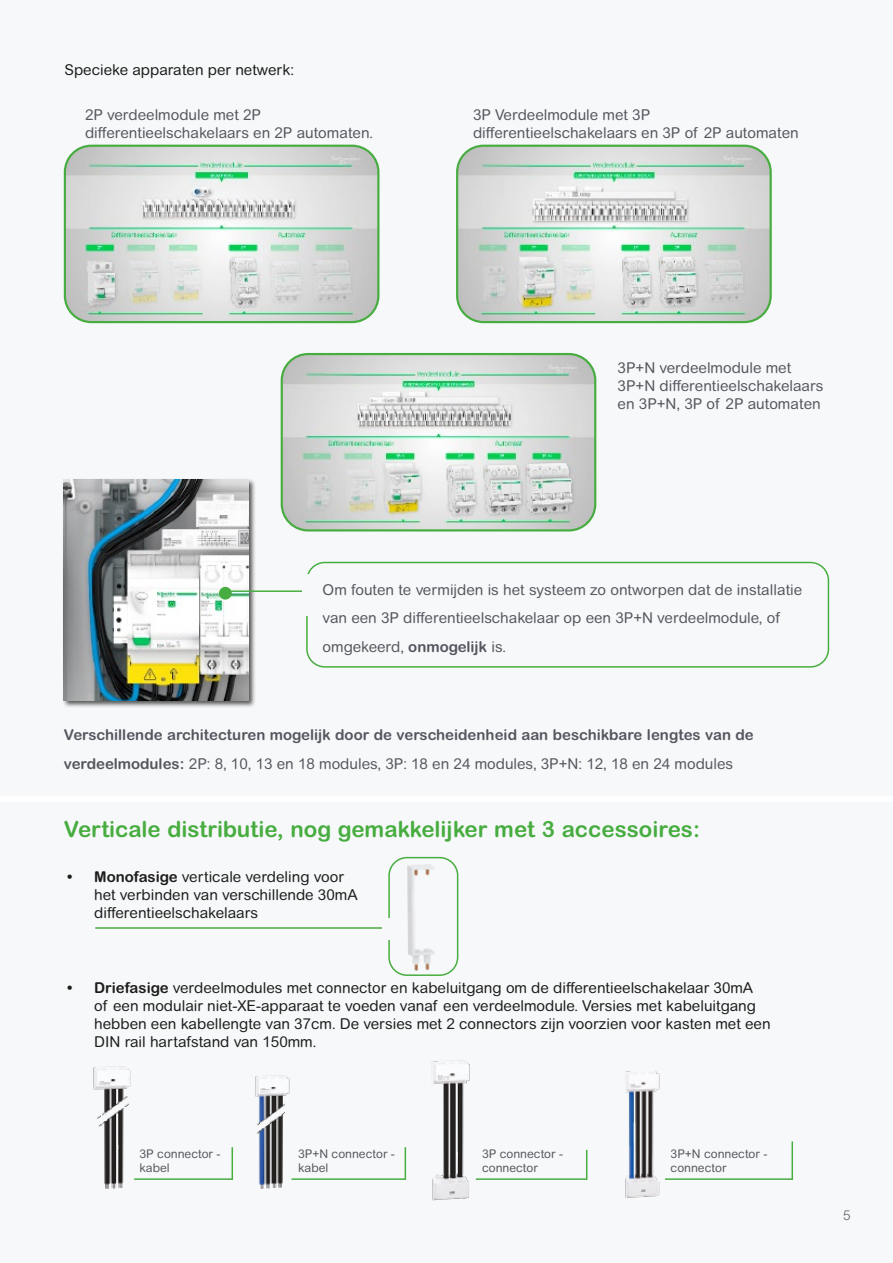
<style>
.page{position:relative;width:893px;height:1263px;background:#fff}
.page>*{position:absolute;margin:0;border:0;box-sizing:border-box;transform-origin:0 0}
.t1{font:700 22.35px "Arial Rounded MT Pro";color:#48ad40}
.t2{font:15px/18px "Arial Rounded MT Pro";color:#1d1d1b}
.t3{font:15px/18px "Arial Rounded MT Pro";color:#54585e}
.t4{font:700 15px/28.5px "Arial Rounded MT Pro";color:#54585e}
.t5{font:300 13.5px "Arial Rounded MT Pro";color:#54585e}
.t6{font:12px/14.4px "Arial Rounded MT Pro";color:#54585e}
.s1{font-weight:700}
.s2{font-weight:400}
</style>
<div class="page">
<div style="left:0;top:802px;width:893px;height:461px;background:#f7f8fa"></div>
<div style="left:0;top:0;width:893px;height:795px;background:#f7f8fa"></div>
<img style="left:431px;top:1060px;width:45px;height:140px">
<img style="left:93px;top:1066px;width:38px;height:122px">
<img style="left:255px;top:1075px;width:35px;height:113px">
<div style="left:62px;top:478px;width:194px;height:230px;background:#1d1d1b;opacity:.75"></div>
<img style="left:64px;top:479px;width:185px;height:222px">
<div style="left:219px;top:587px;width:13px;height:13px;background:#48ad40;border-radius:50%"></div>
<hr style="left:227px;top:590px;width:81px;height:2px;background:#48ad40">
<img style="left:457px;top:146px;width:312px;height:176px">
<div style="left:456px;top:145px;width:316px;height:178px;border:2px solid #48ad40;border-radius:26px"></div>
<img style="left:282px;top:354px;width:313px;height:176px">
<div style="left:281px;top:353px;width:315px;height:178px;border:2px solid #48ad40;border-radius:26px"></div>
<img style="left:65px;top:146px;width:313px;height:176px">
<div style="left:64px;top:145px;width:315px;height:178px;border:2px solid #48ad40;border-radius:26px"></div>
<img style="left:407px;top:864px;width:28px;height:106px">
<img style="left:625px;top:1071px;width:35px;height:128px">
<hr style="left:95px;top:927px;width:294px;height:2px;background:#48ad40">
<hr style="left:232px;top:1147px;width:1px;height:32px;background:#48ad40">
<hr style="left:134px;top:1178px;width:99px;height:2px;background:#48ad40">
<div style="left:306px;top:562px;width:523px;height:106px;border:2px solid #48ad40;border-radius:18px"></div>
<div style="left:303px;top:574px;width:11px;height:41px;background:#f7f8fa"></div>
<hr style="left:586px;top:1150px;width:1px;height:30px;background:#48ad40">
<hr style="left:476px;top:1178px;width:111px;height:2px;background:#48ad40">
<hr style="left:791px;top:1141px;width:2px;height:38px;background:#48ad40">
<hr style="left:665px;top:1178px;width:128px;height:2px;background:#48ad40">
<hr style="left:405px;top:1147px;width:1px;height:32px;background:#48ad40">
<hr style="left:291px;top:1178px;width:115px;height:2px;background:#48ad40">
<div style="left:388px;top:857px;width:70px;height:119px;border:2px solid #48ad40;border-radius:18px"></div>
<div style="left:383px;top:918px;width:14px;height:22px;background:#f7f8fa"></div>
<p class="t2" style="left:65px;top:61px;width:231px">Specieke apparaten per netwerk:</p>
<p class="t3" style="left:85px;top:106px;width:290px">2P verdeelmodule met 2P differentieelschakelaars en 2P automaten.</p>
<p class="t3" style="left:473px;top:106px;width:327px">3P Verdeelmodule met 3P differentieelschakelaars en 3P of 2P automaten</p>
<p class="t3" style="left:618px;top:359px;width:207px">3P+N verdeelmodule met<br>3P+N differentieelschakelaars en 3P+N, 3P of 2P automaten</p>
<p class="t3" style="left:323px;top:576px;width:481px;line-height:28.5px">Om fouten te vermijden is het systeem zo ontworpen dat de installatie van een 3P differentieelschakelaar op een 3P+N verdeelmodule, of omgekeerd, <span class="s1">onmogelijk</span> is.</p>
<p class="t4" style="left:64px;top:721px;width:692px">Verschillende architecturen mogelijk door de verscheidenheid aan beschikbare lengtes van de verdeelmodules: <span class="s2">2P: 8, 10, 13 en 18 modules, 3P: 18 en 24 modules, 3P+N: 12, 18 en 24 modules</span></p>
<h1 class="t1" style="left:64px;top:816px;width:638px">Verticale distributie, nog gemakkelijker met 3 accessoires:</h1>
<p class="t2" style="left:94px;top:868px;width:265px;text-indent:-27px"><span class="s1">• Monofasige</span> verticale verdeling voor het verbinden van verschillende 30mA differentieelschakelaars</p>
<p class="t2" style="left:94px;top:979px;width:678px;text-indent:-27px"><span class="s1">• Driefasige</span> verdeelmodules met connector en kabeluitgang om de differentieelschakelaar 30mA<br>of een modulair niet-XE-apparaat te voeden vanaf een verdeelmodule. Versies met kabeluitgang hebben een kabellengte van 37cm. De versies met 2 connectors zijn voorzien voor kasten met een DIN rail hartafstand van 150mm.</p>
<p class="t6" style="left:139px;top:1147px;width:83px">3P connector - kabel</p>
<p class="t6" style="left:671px;top:1147px;width:98px">3P+N connector - connector</p>
<p class="t6" style="left:298px;top:1147px;width:98px">3P+N connector - kabel</p>
<p class="t6" style="left:482px;top:1147px;width:83px">3P connector - connector</p>
<p class="t5" style="left:843px;top:1207px;width:9px">5</p>
</div>
